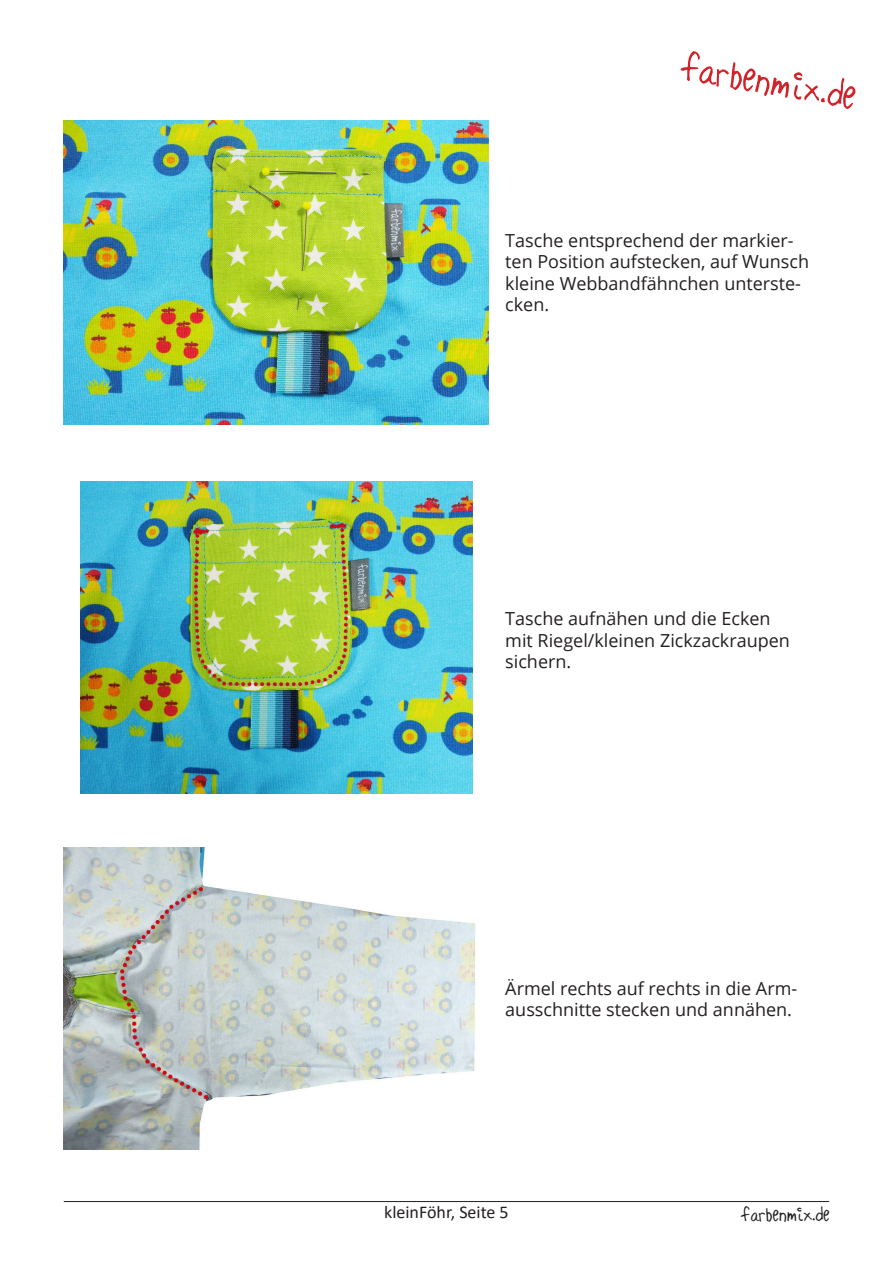
<style>
.page{position:relative;width:893px;height:1263px;background:#fff}
.page>*{position:absolute;margin:0;border:0;box-sizing:border-box;transform-origin:0 0}
.t1{font:45px "Hilde Sharpie";color:#d1232a}
.t2{font:22.5px "Hilde Sharpie";color:#231f20}
.t3{font:18px/21.6px "Open Sans";color:#231f20}
.t4{font:18px "Calibri";color:#231f20}
</style>
<div class="page">
<hr style="left:64px;top:1201px;width:765px;height:1px;background:#231f20">
<img style="left:64px;top:120px;width:424px;height:304px">
<img style="left:81px;top:482px;width:391px;height:312px">
<img style="left:64px;top:847px;width:412px;height:303px">
<h1 class="t1" style="left:688px;top:36px;width:177px;rotate:10deg">farbenmix.de</h1>
<p class="t3" style="left:505px;top:229px;width:305px">Tasche entsprechend der markier&shy;ten Position aufstecken, auf Wunsch kleine Webbandfähnchen unterste&shy;cken.</p>
<p class="t3" style="left:505px;top:607px;width:286px">Tasche aufnähen und die Ecken mit Riegel/kleinen Zickzackraupen sichern.</p>
<p class="t3" style="left:505px;top:977px;width:293px">Ärmel rechts auf rechts in die Arm&shy;ausschnitte stecken und annähen.</p>
<p class="t4" style="left:384px;top:1200px;width:126px">kleinFöhr, Seite 5</p>
<p class="t2" style="left:742px;top:1199px;width:89px">farbenmix.de</p>
</div>
